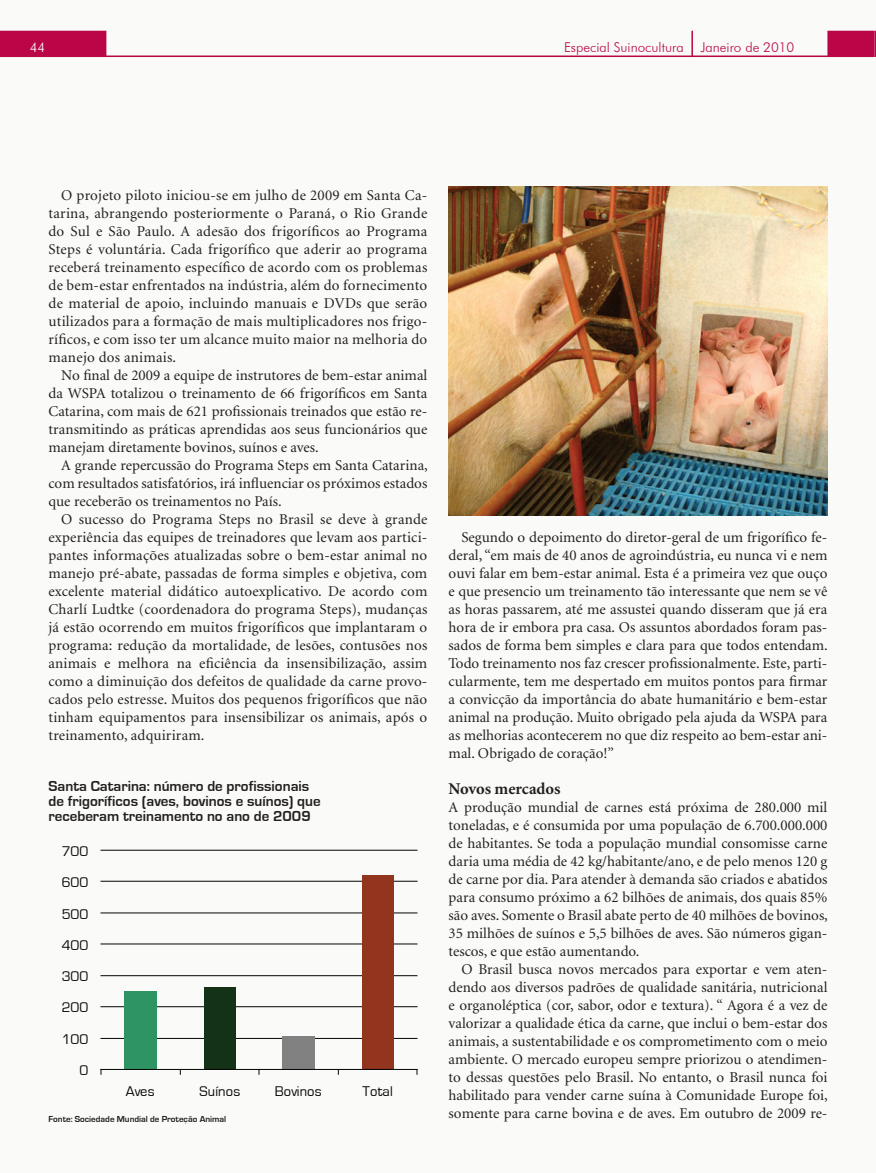
<style>
.page{position:relative;width:876px;height:1173px;background:#fff}
.page>*{position:absolute;margin:0;border:0;box-sizing:border-box;transform-origin:0 0}
.t1{font:700 16.5px "Minion";letter-spacing:-.005em;color:#231f20}
.t2{font:15px/18px "Minion";color:#231f20;text-align:justify}
.t3{font:700 15px/15px "Eurostile";color:#231f20}
.t4{font:14.55px "Eurostile";letter-spacing:.005em;color:#040503}
.t5{font:300 13.5px "Futura BT";color:#ba0646}
.t6{font:300 13.5px "Futura BT";color:#fff}
.t7{font:700 9px "Eurostile";color:#231f20}
</style>
<div class="page">
<div style="left:0;top:0;width:873px;height:1173px;background:#fafaf8"></div>
<div style="left:0;top:31px;width:106px;height:25px;background:#ba0646"></div>
<hr style="left:0;top:56px;width:873px;height:1px;background:#ba0646">
<svg style="left:691px;top:31px;width:1px;height:25px"></svg>
<div style="left:827px;top:31px;width:46px;height:25px;background:#ba0646"></div>
<hr style="left:873px;top:0;width:2px;height:1173px;background:#fafaf8">
<svg style="left:873px;top:31px;width:2px;height:26px"></svg>
<hr style="left:101px;top:1038px;width:316px;height:1px;background:#040503">
<hr style="left:101px;top:1006px;width:316px;height:1px;background:#040503">
<hr style="left:101px;top:975px;width:316px;height:1px;background:#040503">
<hr style="left:101px;top:944px;width:316px;height:1px;background:#040503">
<hr style="left:101px;top:913px;width:316px;height:1px;background:#040503">
<hr style="left:101px;top:881px;width:316px;height:1px;background:#040503">
<hr style="left:101px;top:850px;width:316px;height:1px;background:#040503">
<div style="left:124px;top:991px;width:33px;height:78px;background:#2f9464"></div>
<div style="left:204px;top:987px;width:31px;height:82px;background:#133217"></div>
<div style="left:282px;top:1035px;width:33px;height:34px;background:#808180"></div>
<div style="left:361px;top:875px;width:32px;height:194px;background:#93351e"></div>
<hr style="left:101px;top:1069px;width:316px;height:1px;background:#040503">
<img style="left:448px;top:187px;width:379px;height:328px">
<p class="t6" style="left:30px;top:39px;width:17px">44</p>
<p class="t5" style="left:563px;top:39px;width:232px">Especial Suinocultura Janeiro de 2010</p>
<p class="t2" style="left:49px;top:187px;width:380px;text-indent:13px">O projeto piloto iniciou-se em julho de 2009 em Santa Ca&shy;tarina, abrangendo posteriormente o Paraná, o Rio Grande do Sul e São Paulo. A adesão dos frigoríficos ao Programa Steps é voluntária. Cada frigorífico que aderir ao programa receberá treinamento específico de acordo com os problemas de bem-estar enfrentados na indústria, além do fornecimento de material de apoio, incluindo manuais e DVDs que serão utilizados para a formação de mais multiplicadores nos frigo&shy;ríficos, e com isso ter um alcance muito maior na melhoria do manejo dos animais.</p>
<p class="t2" style="left:49px;top:367px;width:380px;text-indent:13px">No final de 2009 a equipe de instrutores de bem-estar animal da WSPA totalizou o treinamento de 66 frigoríficos em Santa Catarina, com mais de 621 profissionais treinados que estão re&shy;transmitindo as práticas aprendidas aos seus funcionários que manejam diretamente bovinos, suínos e aves.</p>
<p class="t2" style="left:49px;top:457px;width:380px;text-indent:13px">A grande repercussão do Programa Steps em Santa Catarina, com resultados satisfatórios, irá influenciar os próximos estados que receberão os treinamentos no País.</p>
<p class="t2" style="left:49px;top:511px;width:380px;text-indent:13px">O sucesso do Programa Steps no Brasil se deve à grande experiência das equipes de treinadores que levam aos partici&shy;pantes informações atualizadas sobre o bem-estar animal no manejo pré-abate, passadas de forma simples e objetiva, com excelente material didático autoexplicativo. De acordo com Charlí Ludtke (coordenadora do programa Steps), mudanças já estão ocorrendo em muitos frigoríficos que implantaram o programa: redução da mortalidade, de lesões, contusões nos animais e melhora na eficiência da insensibilização, assim como a diminuição dos defeitos de qualidade da carne provo&shy;cados pelo estresse. Muitos dos pequenos frigoríficos que não tinham equipamentos para insensibilizar os animais, após o treinamento, adquiriram.</p>
<p class="t3" style="left:49px;top:779px;width:273px">Santa Catarina: número de profissionais de frigoríficos (aves, bovinos e suínos) que receberam treinamento no ano de 2009</p>
<p class="t4" style="left:62px;top:843px;width:28px">700</p>
<p class="t4" style="left:62px;top:874px;width:28px">600</p>
<p class="t4" style="left:62px;top:906px;width:28px">500</p>
<p class="t4" style="left:62px;top:937px;width:28px">400</p>
<p class="t4" style="left:62px;top:969px;width:28px">300</p>
<p class="t4" style="left:62px;top:1000px;width:28px">200</p>
<p class="t4" style="left:62px;top:1031px;width:28px">100</p>
<p class="t4" style="left:80px;top:1062px;width:10px">0</p>
<p class="t4" style="left:126px;top:1084px;width:30px">Aves</p>
<p class="t4" style="left:199px;top:1084px;width:42px">Suínos</p>
<p class="t4" style="left:275px;top:1084px;width:48px">Bovinos</p>
<p class="t4" style="left:362px;top:1084px;width:32px">Total</p>
<p class="t7" style="left:49px;top:1113px;width:179px">Fonte: Sociedade Mundial de Proteção Animal</p>
<p class="t2" style="left:448px;top:529px;width:380px;text-indent:13px">Segundo o depoimento do diretor-geral de um frigorífico fe&shy;deral, “em mais de 40 anos de agroindústria, eu nunca vi e nem ouvi falar em bem-estar animal. Esta é a primeira vez que ouço e que presencio um treinamento tão interessante que nem se vê as horas passarem, até me assustei quando disseram que já era hora de ir embora pra casa. Os assuntos abordados foram pas&shy;sados de forma bem simples e clara para que todos entendam.<br>Todo treinamento nos faz crescer profissionalmente. Este, parti&shy;cularmente, tem me despertado em muitos pontos para firmar a convicção da importância do abate humanitário e bem-estar animal na produção. Muito obrigado pela ajuda da WSPA para as melhorias acontecerem no que diz respeito ao bem-estar ani&shy;mal. Obrigado de coração!”</p>
<p class="t1" style="left:448px;top:780px;width:113px">Novos mercados</p>
<p class="t2" style="left:448px;top:799px;width:380px">A produção mundial de carnes está próxima de 280.000 mil toneladas, e é consumida por uma população de 6.700.000.000 de habitantes. Se toda a população mundial consomisse carne daria uma média de 42 kg/habitante/ano, e de pelo menos 120 g de carne por dia. Para atender à demanda são criados e abatidos para consumo próximo a 62 bilhões de animais, dos quais 85% são aves. Somente o Brasil abate perto de 40 milhões de bovinos, 35 milhões de suínos e 5,5 bilhões de aves. São números gigan&shy;tescos, e que estão aumentando.</p>
<p class="t2" style="left:448px;top:961px;width:380px;text-indent:13px">O Brasil busca novos mercados para exportar e vem aten&shy;dendo aos diversos padrões de qualidade sanitária, nutricional e organoléptica (cor, sabor, odor e textura). “ Agora é a vez de valorizar a qualidade ética da carne, que inclui o bem-estar dos animais, a sustentabilidade e os comprometimento com o meio ambiente. O mercado europeu sempre priorizou o atendimen&shy;to dessas questões pelo Brasil. No entanto, o Brasil nunca foi habilitado para vender carne suína à Comunidade Europe foi, somente para carne bovina e de aves. Em outubro de 2009 re-</p>
</div>
